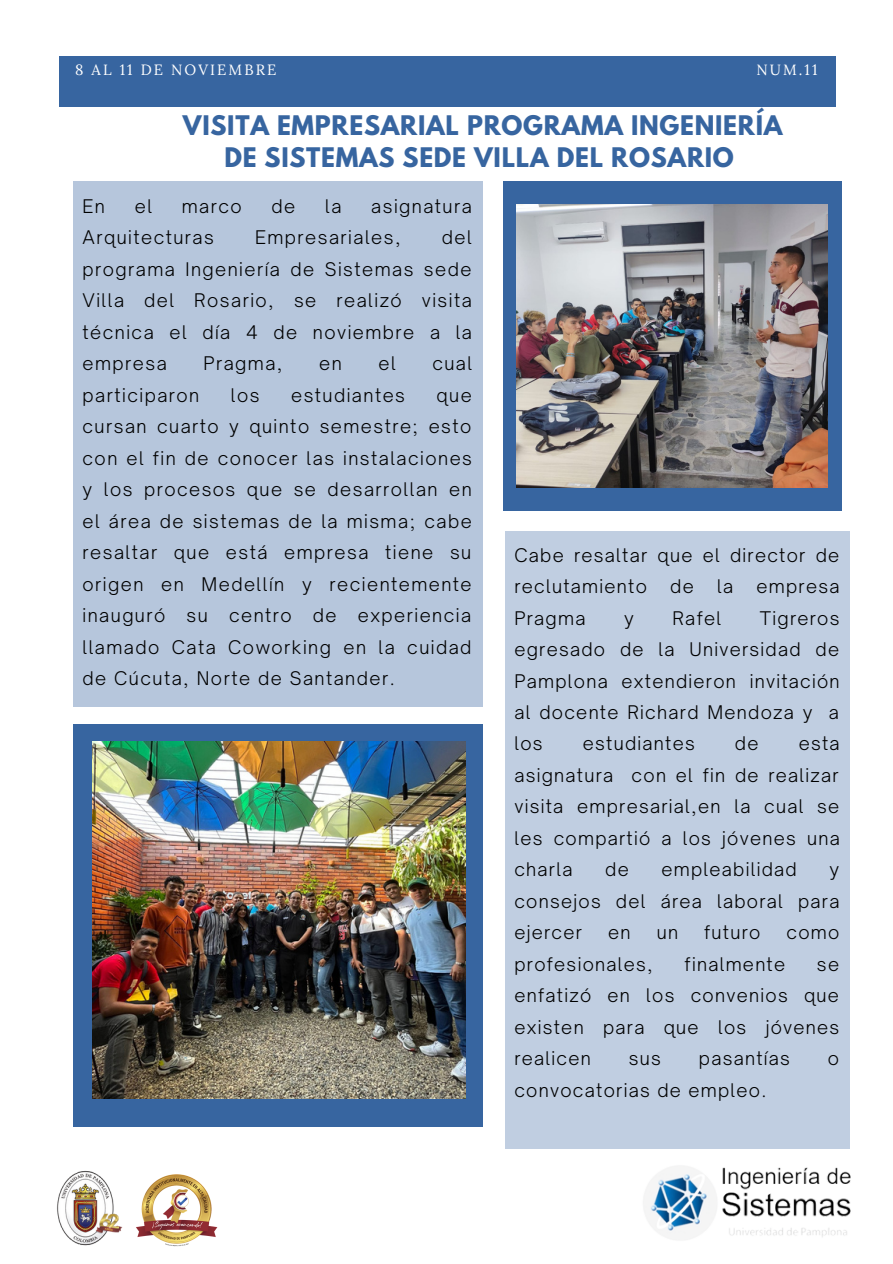
<style>
.page{position:relative;width:893px;height:1264px;background:#fff}
.page>*{position:absolute;margin:0;border:0;box-sizing:border-box;transform-origin:0 0}
.t1{font:700 23.85px/32.4px "League Spartan";letter-spacing:.03em;color:#3765a0;text-align:center}
.t2{font:300 18px/31.5px "Open Sauce One";letter-spacing:.07em;color:#000;text-align:justify}
.t3{font:14.85px "Lora";letter-spacing:.14em;color:#fff}
</style>
<div class="page">
<div style="left:59px;top:56px;width:776px;height:51px;background:#3765a0"></div>
<div style="left:74px;top:723px;width:409px;height:403px;background:#3765a0"></div>
<img style="left:93px;top:741px;width:372px;height:357px">
<img style="left:641px;top:1147px;width:210px;height:93px">
<img style="left:136px;top:1174px;width:82px;height:72px">
<div style="left:74px;top:182px;width:409px;height:524px;background:#b6c6dc"></div>
<div style="left:505px;top:531px;width:344px;height:617px;background:#c0cee1"></div>
<div style="left:503px;top:182px;width:338px;height:329px;background:#3765a0"></div>
<img style="left:516px;top:204px;width:311px;height:283px">
<img style="left:57px;top:1170px;width:66px;height:76px">
<p class="t3" style="left:75px;top:60px;width:203px">8 AL 11 DE NOVIEMBRE</p>
<p class="t3" style="left:756px;top:60px;width:63px">NUM.11</p>
<h1 class="t1" style="left:183px;top:112px;width:601px">VISITA EMPRESARIAL PROGRAMA INGENIERÍA<br>DE SISTEMAS SEDE VILLA DEL ROSARIO</h1>
<p class="t2" style="left:83px;top:190px;width:24px">En</p>
<p class="t2" style="left:135px;top:190px;width:19px">el</p>
<p class="t2" style="left:182px;top:190px;width:61px">marco</p>
<p class="t2" style="left:271px;top:190px;width:25px">de</p>
<p class="t2" style="left:325px;top:190px;width:18px">la</p>
<p class="t2" style="left:371px;top:190px;width:102px">asignatura</p>
<p class="t2" style="left:83px;top:222px;width:133px">Arquitecturas</p>
<p class="t2" style="left:255px;top:222px;width:147px">Empresariales,</p>
<p class="t2" style="left:83px;top:222px;width:391px;text-indent:359px">del programa Ingeniería de Sistemas sede Villa del Rosario, se realizó visita técnica el día 4 de noviembre a la empresa</p>
<p class="t2" style="left:203px;top:347px;width:81px">Pragma,</p>
<p class="t2" style="left:319px;top:347px;width:24px">en</p>
<p class="t2" style="left:378px;top:347px;width:19px">el</p>
<p class="t2" style="left:432px;top:347px;width:41px">cual</p>
<p class="t2" style="left:83px;top:379px;width:118px">participaron</p>
<p class="t2" style="left:231px;top:379px;width:30px">los</p>
<p class="t2" style="left:291px;top:379px;width:115px">estudiantes</p>
<p class="t2" style="left:83px;top:379px;width:391px;text-indent:354px">que cursan cuarto y quinto semestre; esto con el fin de conocer las instalaciones y los procesos que se desarrollan en el área de sistemas de la misma; cabe resaltar que está empresa tiene su origen en Medellín y recientemente inauguró su centro de experiencia llamado Cata Coworking en la cuidad de Cúcuta, Norte de Santander.</p>
<p class="t2" style="left:514px;top:539px;width:326px">Cabe resaltar que el director de reclutamiento</p>
<p class="t2" style="left:670px;top:570px;width:25px">de</p>
<p class="t2" style="left:717px;top:570px;width:18px">la</p>
<p class="t2" style="left:756px;top:570px;width:85px">empresa</p>
<p class="t2" style="left:514px;top:602px;width:327px;text-indent:245px">Tigreros egresado de la Universidad de Pamplona extendieron invitación al docente Richard Mendoza y a los</p>
<p class="t2" style="left:514px;top:602px;width:73px">Pragma</p>
<p class="t2" style="left:624px;top:602px;width:11px">y</p>
<p class="t2" style="left:672px;top:602px;width:50px">Rafel</p>
<p class="t2" style="left:582px;top:727px;width:113px">estudiantes</p>
<p class="t2" style="left:735px;top:727px;width:25px">de</p>
<p class="t2" style="left:514px;top:727px;width:327px;text-indent:284px">esta asignatura con el fin de realizar visita empresarial,en la cual se les compartió a los jóvenes una charla</p>
<p class="t2" style="left:605px;top:853px;width:25px">de</p>
<p class="t2" style="left:661px;top:853px;width:137px">empleabilidad</p>
<p class="t2" style="left:514px;top:853px;width:326px;text-indent:315px">y consejos del área laboral para ejercer</p>
<p class="t2" style="left:608px;top:916px;width:24px">en</p>
<p class="t2" style="left:656px;top:916px;width:23px">un</p>
<p class="t2" style="left:704px;top:916px;width:58px">futuro</p>
<p class="t2" style="left:786px;top:916px;width:54px">como</p>
<p class="t2" style="left:514px;top:948px;width:140px">profesionales,</p>
<p class="t2" style="left:684px;top:948px;width:102px">finalmente</p>
<p class="t2" style="left:514px;top:948px;width:326px;text-indent:302px">se enfatizó en los convenios que existen para que los jóvenes realicen</p>
<p class="t2" style="left:628px;top:1042px;width:34px">sus</p>
<p class="t2" style="left:698px;top:1042px;width:93px">pasantías</p>
<p class="t2" style="left:827px;top:1042px;width:13px">o</p>
<p class="t2" style="left:514px;top:1074px;width:253px">convocatorias de empleo.</p>
</div>
